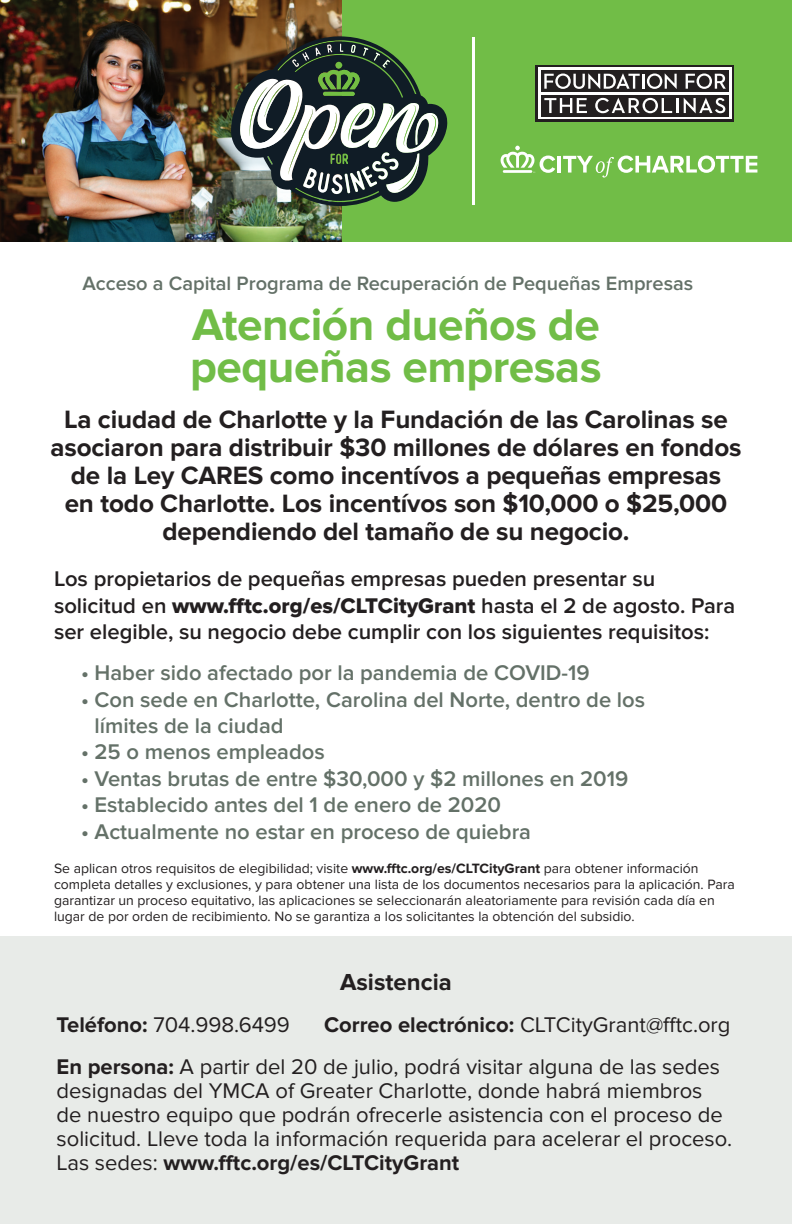
<style>
.page{position:relative;width:792px;height:1224px;background:#fff}
.page>*{position:absolute;margin:0;border:0;box-sizing:border-box;transform-origin:0 0}
.t1{font:700 46px/42px "Proxima Nova";letter-spacing:-.01em;color:#71bd47}
.t2{font:700 26px/28px "Proxima Nova";letter-spacing:-.005em;color:#231f20;text-align:center}
.t3{font:700 24px "Proxima Nova";color:#231f20}
.t4{font:22px/24px "Proxima Nova";color:#231f20}
.t5{font:600 22px/26.4px "Proxima Nova";color:#647168}
.t6{font:600 22px/26.4px "Proxima Nova";color:#231f20}
.t7{font:600 20px "Proxima Nova";color:#647168}
.t8{font:14px/16px "Proxima Nova";color:#231f20}
.s1{font-family:"Proxima Nova Extrabld";font-weight:400}
.s2{font-weight:700}
</style>
<div class="page">
<div style="left:0;top:937px;width:792px;height:287px;background:#e8ebe8"></div>
<div style="left:324px;top:0;width:468px;height:242px;background:#71bd47"></div>
<img style="left:0;top:0;width:342px;height:242px">
<svg style="left:231px;top:36px;width:216px;height:170px"></svg>
<svg style="left:501px;top:146px;width:54px;height:27px"></svg>
<hr style="left:557px;top:156px;width:4px;height:17px;background:#fff">
<svg style="left:563px;top:156px;width:194px;height:22px"></svg>
<svg style="left:536px;top:65px;width:198px;height:57px"></svg>
<div style="left:538px;top:68px;width:193px;height:51px;background:#fff"></div>
<div style="left:541px;top:70px;width:188px;height:22px;background:#231f20"></div>
<div style="left:541px;top:95px;width:188px;height:21px;background:#231f20"></div>
<svg style="left:544px;top:98px;width:43px;height:15px"></svg>
<svg style="left:595px;top:98px;width:130px;height:15px"></svg>
<svg style="left:544px;top:73px;width:96px;height:16px"></svg>
<hr style="left:642px;top:74px;width:3px;height:15px;background:#fff">
<svg style="left:647px;top:73px;width:30px;height:16px"></svg>
<svg style="left:686px;top:74px;width:40px;height:15px"></svg>
<hr style="left:472px;top:38px;width:3px;height:167px;background:#fff">
<p class="t7" style="left:82px;top:271px;width:612px">Acceso a Capital Programa de Recuperación de Pequeñas Empresas</p>
<p class="t1" style="left:190px;top:305px;width:413px">Atención dueños de pequeñas empresas</p>
<p class="t2" style="left:50px;top:406px;width:693px">La ciudad de Charlotte y la Fundación de las Carolinas se asociaron para distribuir $30 millones de dólares en fondos de la Ley CARES como incentívos a pequeñas empresas<br>en todo Charlotte. Los incentívos son $10,000 o $25,000 dependiendo del tamaño de su negocio.</p>
<p class="t6" style="left:54px;top:566px;width:683px">Los propietarios de pequeñas empresas pueden presentar su solicitud en <span class="s1">www.fftc.org/es/CLTCityGrant</span> hasta el 2 de agosto. Para ser elegible, su negocio debe cumplir con los siguientes requisitos:</p>
<p class="t5" style="left:81px;top:660px;width:510px">• Haber sido afectado por la pandemia de COVID-19</p>
<p class="t5" style="left:95px;top:686px;width:552px;text-indent:-14px">• Con sede en Charlotte, Carolina del Norte, dentro de los límites de la ciudad</p>
<p class="t5" style="left:81px;top:739px;width:245px">• 25 o menos empleados</p>
<p class="t5" style="left:81px;top:766px;width:549px">• Ventas brutas de entre $30,000 y $2 millones en 2019</p>
<p class="t5" style="left:81px;top:792px;width:422px">• Establecido antes del 1 de enero de 2020</p>
<p class="t5" style="left:81px;top:818px;width:452px">• Actualmente no estar en proceso de quiebra</p>
<p class="t8" style="left:54px;top:860px;width:682px">Se aplican otros requisitos de elegibilidad; visite <span class="s2">www.fftc.org/es/CLTCityGrant</span> para obtener información completa detalles y exclusiones, y para obtener una lista de los documentos necesarios para la aplicación. Para garantizar un proceso equitativo, las aplicaciones se seleccionarán aleatoriamente para revisión cada día en lugar de por orden de recibimiento. No se garantiza a los solicitantes la obtención del subsidio.</p>
<p class="t3" style="left:340px;top:968px;width:113px">Asistencia</p>
<p class="t4" style="left:57px;top:1013px;width:235px"><span class="s2">Teléfono:</span> 704.998.6499</p>
<p class="t4" style="left:324px;top:1013px;width:408px"><span class="s2">Correo electrónico:</span> CLTCityGrant@fftc.org</p>
<p class="t4" style="left:57px;top:1055px;width:677px"><span class="s2">En persona:</span> A partir del 20 de julio, podrá visitar alguna de las sedes designadas del YMCA of Greater Charlotte, donde habrá miembros de nuestro equipo que podrán ofrecerle asistencia con el proceso de solicitud. Lleve toda la información requerida para acelerar el proceso.<br>Las sedes: <span class="s2">www.fftc.org/es/CLTCityGrant</span></p>
</div>
